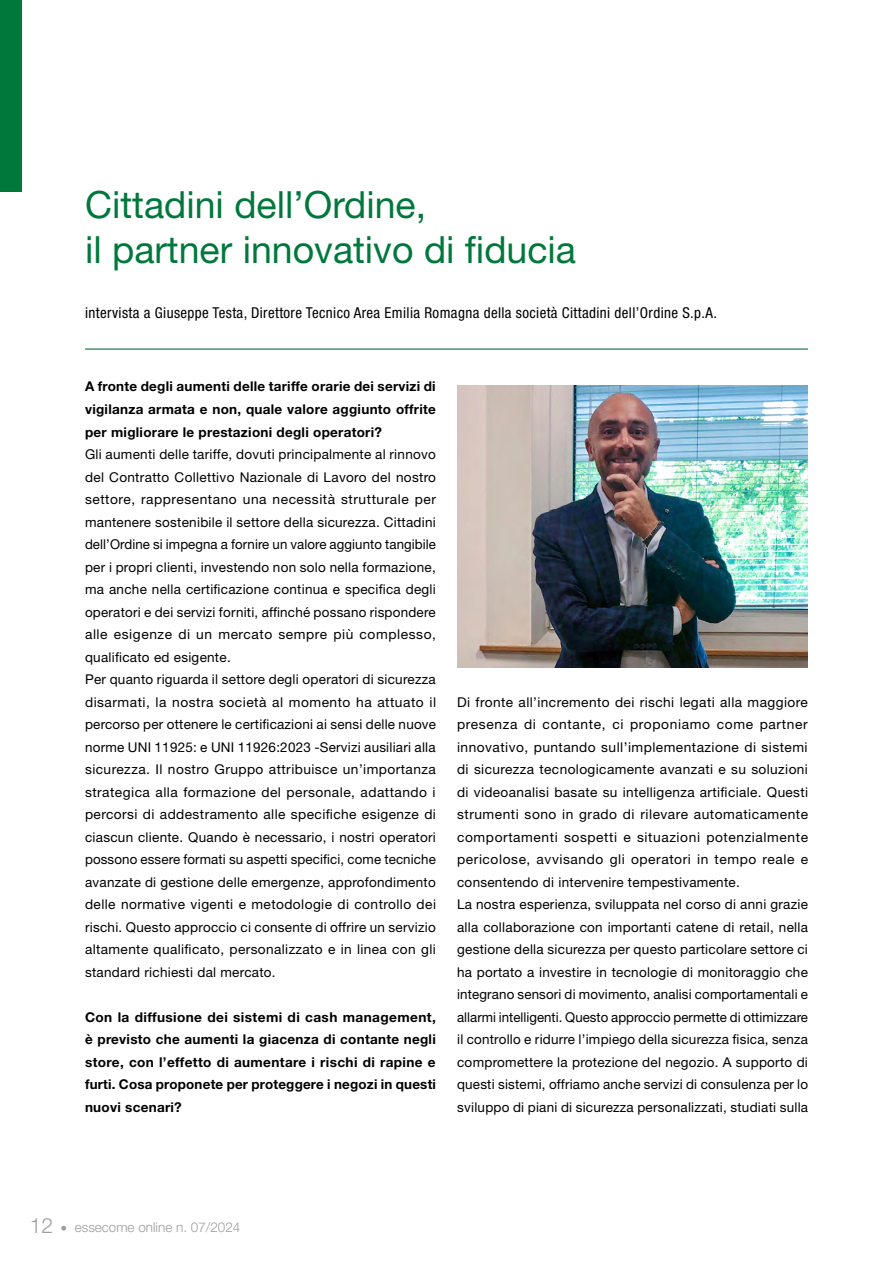
<style>
.page{position:relative;width:893px;height:1263px;background:#fff}
.page>*{position:absolute;margin:0;border:0;box-sizing:border-box;transform-origin:0 0}
.t1{font:37.5px "Helvetica Neue LT Std";color:#00783b}
.t2{font:condensed 15px "Helvetica Neue LT Std";letter-spacing:.025em;color:#000}
.t3{font:13.5px/22.5px "Helvetica Neue LT Std";letter-spacing:.02em;color:#000;text-align:justify}
.t4{font:700 13.5px/22.5px "Helvetica Neue LT Std";letter-spacing:.02em;color:#000;text-align:justify}
.t5{font:300 13.5px "Helvetica Neue LT Std";color:#9d9d9c}
.s1{font-size:21px}
</style>
<div class="page">
<div style="left:0;top:0;width:21px;height:191px;background:#00783b"></div>
<hr style="left:85px;top:348px;width:723px;height:2px;background:#00783b">
<img style="left:457px;top:386px;width:351px;height:281px">
<p class="t1" style="left:85px;top:182px;width:343px">Cittadini dell’Ordine,</p>
<p class="t1" style="left:85px;top:227px;width:493px">il partner innovativo di fiducia</p>
<p class="t2" style="left:85px;top:304px;width:633px">intervista a Giuseppe Testa, Direttore Tecnico Area Emilia Romagna della società Cittadini dell’Ordine S.p.A.</p>
<p class="t4" style="left:85px;top:375px;width:352px">A fronte degli aumenti delle tariffe orarie dei servizi di vigilanza armata e non, quale valore aggiunto offrite per migliorare le prestazioni degli operatori?</p>
<p class="t3" style="left:85px;top:443px;width:353px">Gli aumenti delle tariffe, dovuti principalmente al rinnovo del Contratto Collettivo Nazionale di Lavoro del nostro settore, rappresentano una necessità strutturale per mantenere sostenibile il settore della sicurezza. Cittadini dell’Ordine si impegna a fornire un valore aggiunto tangibile per i propri clienti, investendo non solo nella formazione, ma anche nella certificazione continua e specifica degli operatori e dei servizi forniti, affinché possano rispondere alle esigenze di un mercato sempre più complesso, qualificato ed esigente.</p>
<p class="t3" style="left:85px;top:668px;width:353px">Per quanto riguarda il settore degli operatori di sicurezza disarmati, la nostra società al momento ha attuato il percorso per ottenere le certificazioni ai sensi delle nuove norme UNI 11925: e UNI 11926:2023 -Servizi ausiliari alla sicurezza. Il nostro Gruppo attribuisce un’importanza strategica alla formazione del personale, adattando i percorsi di addestramento alle specifiche esigenze di ciascun cliente. Quando è necessario, i nostri operatori possono essere formati su aspetti specifici, come tecniche avanzate di gestione delle emergenze, approfondimento delle normative vigenti e metodologie di controllo dei rischi. Questo approccio ci consente di offrire un servizio altamente qualificato, personalizzato e in linea con gli standard richiesti dal mercato.</p>
<p class="t4" style="left:85px;top:1005px;width:352px">Con la diffusione dei sistemi di cash management, è previsto che aumenti la giacenza di contante negli store, con l’effetto di aumentare i rischi di rapine e furti. Cosa proponete per proteggere i negozi in questi nuovi scenari?</p>
<p class="t3" style="left:457px;top:690px;width:353px">Di fronte all’incremento dei rischi legati alla maggiore presenza di contante, ci proponiamo come partner innovativo, puntando sull’implementazione di sistemi di sicurezza tecnologicamente avanzati e su soluzioni di videoanalisi basate su intelligenza artificiale. Questi strumenti sono in grado di rilevare automaticamente comportamenti sospetti e situazioni potenzialmente pericolose, avvisando gli operatori in tempo reale e consentendo di intervenire tempestivamente.</p>
<p class="t3" style="left:457px;top:893px;width:353px">La nostra esperienza, sviluppata nel corso di anni grazie alla collaborazione con importanti catene di retail, nella gestione della sicurezza per questo particolare settore ci ha portato a investire in tecnologie di monitoraggio che integrano sensori di movimento, analisi comportamentali e allarmi intelligenti. Questo approccio permette di ottimizzare il controllo e ridurre l’impiego della sicurezza fisica, senza compromettere la protezione del negozio. A supporto di questi sistemi, offriamo anche servizi di consulenza per lo sviluppo di piani di sicurezza personalizzati, studiati sulla</p>
<p class="t5" style="left:30px;top:1219px;width:212px"><span class="s1">12</span> • essecome online n. 07/2024</p>
</div>
